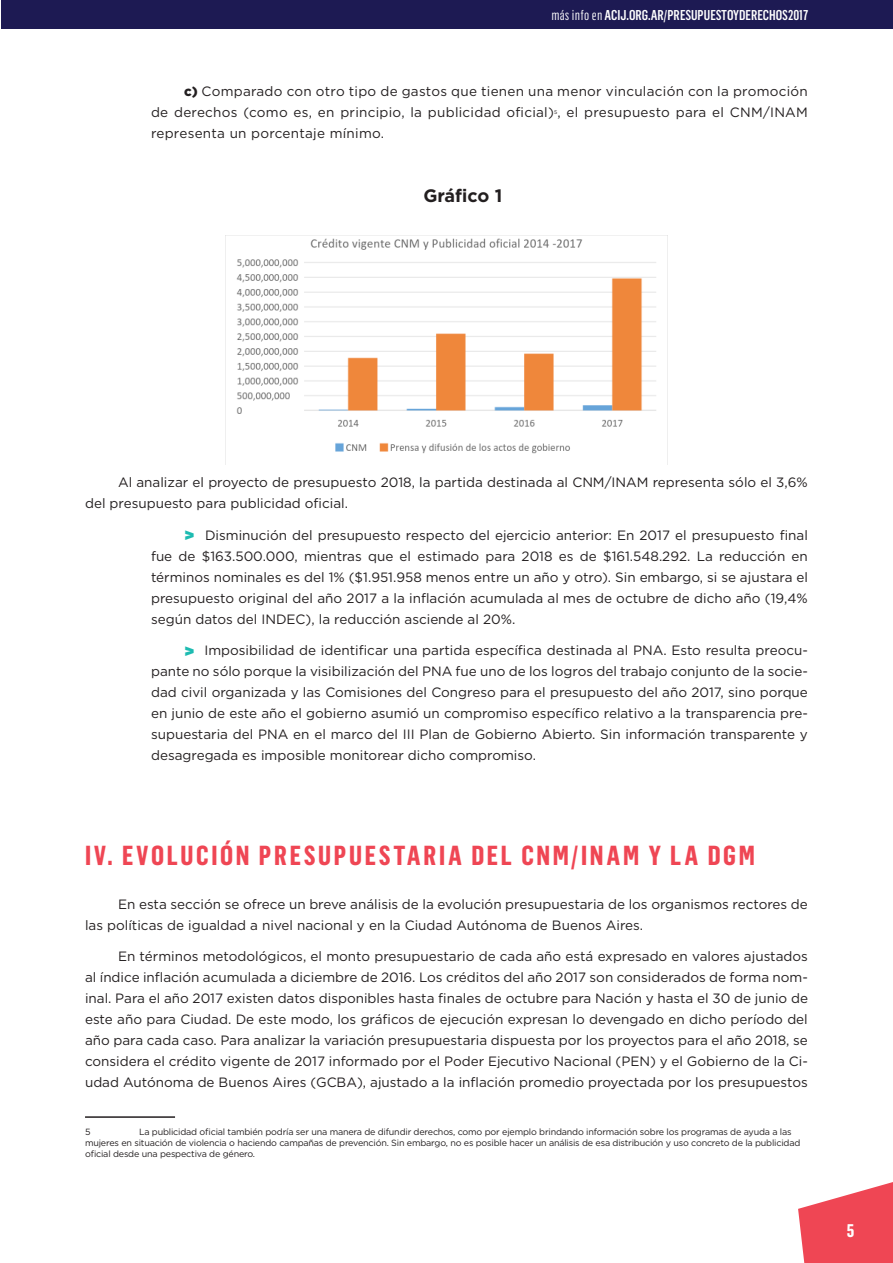
<style>
.page{position:relative;width:893px;height:1263px;background:#fff}
.page>*{position:absolute;margin:0;border:0;box-sizing:border-box;transform-origin:0 0}
.titulo{font:700 27px "Flama Condensed";letter-spacing:.1em;color:#ef4654}
.texto{font:700 18px "Gotham";letter-spacing:-.01em;color:#231f20}
.t1{font:700 18px "Flama Condensed";color:#fff}
.t2{font:500 13.95px "Flama Condensed";color:#fff}
.enumeracion{font:13.5px/21px "Gotham";letter-spacing:.02em;color:#231f20;text-align:justify}
.texto-2{font:13.5px/21px "Gotham";color:#231f20}
.t3{font:9px/10.8px "Gotham";letter-spacing:-.02em;color:#231f20}
.enumeracion-2{font:5.25px "Gotham";color:#231f20}
.s1{font-weight:400}
.s2{font-weight:900}
.s3{font-weight:900;font-size:16.5px;color:#1dbbb1}
</style>
<div class="page">
<div style="left:1px;top:0;width:892px;height:28px;background:#1d1a53"></div>
<svg style="left:798px;top:1182px;width:95px;height:81px"></svg>
<img style="left:236px;top:238px;width:420px;height:216px">
<hr style="left:85px;top:1116px;width:90px;height:2px;background:#231f20">
<p class="t2" style="left:551px;top:7px;width:258px"><span class="s1">más info en</span> ACIJ.ORG.AR/PRESUPUESTOYDERECHOS2017</p>
<p class="enumeracion" style="left:151px;top:80px;width:658px;text-align:right"><span class="s2">c)</span> Comparado con otro tipo de gastos que tienen una menor vinculación con la promoción<br>de derechos (como es, en principio, la publicidad oficial) , el presupuesto para el CNM/INAM</p>
<p class="enumeracion-2" style="left:554px;top:109px;width:5px">5</p>
<p class="enumeracion" style="left:151px;top:122px;width:235px">representa un porcentaje mínimo.</p>
<p class="texto" style="left:423px;top:184px;width:81px">Gráfico 1</p>
<p class="texto-2" style="left:85px;top:472px;width:724px;text-indent:33px">Al analizar el proyecto de presupuesto 2018, la partida destinada al CNM/INAM representa sólo el 3,6% del presupuesto para publicidad oficial.</p>
<p class="enumeracion" style="left:151px;top:524px;width:658px;text-indent:33px"><span class="s3">&gt;</span> Disminución del presupuesto respecto del ejercicio anterior: En 2017 el presupuesto final fue de $163.500.000, mientras que el estimado para 2018 es de $161.548.292. La reducción en términos nominales es del 1% ($1.951.958 menos entre un año y otro). Sin embargo, si se ajustara el presupuesto original del año 2017 a la inflación acumulada al mes de octubre de dicho año (19,4% según datos del INDEC), la reducción asciende al 20%.</p>
<p class="enumeracion" style="left:151px;top:640px;width:658px;text-indent:33px"><span class="s3">&gt;</span> Imposibilidad de identificar una partida específica destinada al PNA. Esto resulta preocu&shy;pante no sólo porque la visibilización del PNA fue uno de los logros del trabajo conjunto de la socie&shy;dad civil organizada y las Comisiones del Congreso para el presupuesto del año 2017, sino porque en junio de este año el gobierno asumió un compromiso específico relativo a la transparencia pre&shy;supuestaria del PNA en el marco del III Plan de Gobierno Abierto. Sin información transparente y desagregada es imposible monitorear dicho compromiso.</p>
<p class="titulo" style="left:85px;top:839px;width:671px">IV. EVOLUCIÓN PRESUPUESTARIA DEL CNM/INAM Y LA DGM</p>
<p class="texto-2" style="left:85px;top:893px;width:724px;text-indent:33px">En esta sección se ofrece un breve análisis de la evolución presupuestaria de los organismos rectores de las políticas de igualdad a nivel nacional y en la Ciudad Autónoma de Buenos Aires.</p>
<p class="texto-2" style="left:85px;top:946px;width:724px;text-align:justify;text-indent:33px">En términos metodológicos, el monto presupuestario de cada año está expresado en valores ajustados al índice inflación acumulada a diciembre de 2016. Los créditos del año 2017 son considerados de forma nom&shy;inal. Para el año 2017 existen datos disponibles hasta finales de octubre para Nación y hasta el 30 de junio de este año para Ciudad. De este modo, los gráficos de ejecución expresan lo devengado en dicho período del año para cada caso. Para analizar la variación presupuestaria dispuesta por los proyectos para el año 2018, se considera el crédito vigente de 2017 informado por el Poder Ejecutivo Nacional (PEN) y el Gobierno de la Ci&shy;udad Autónoma de Buenos Aires (GCBA), ajustado a la inflación promedio proyectada por los presupuestos</p>
<p class="t3" style="left:85px;top:1126px;width:7px">5</p>
<p class="t3" style="left:85px;top:1126px;width:717px;text-indent:54px">La publicidad oficial también podría ser una manera de difundir derechos, como por ejemplo brindando información sobre los programas de ayuda a las mujeres en situación de violencia o haciendo campañas de prevención. Sin embargo, no es posible hacer un análisis de esa distribución y uso concreto de la publicidad oficial desde una pespectiva de género.</p>
<h2 class="t1" style="left:847px;top:1219px;width:9px">5</h2>
</div>
